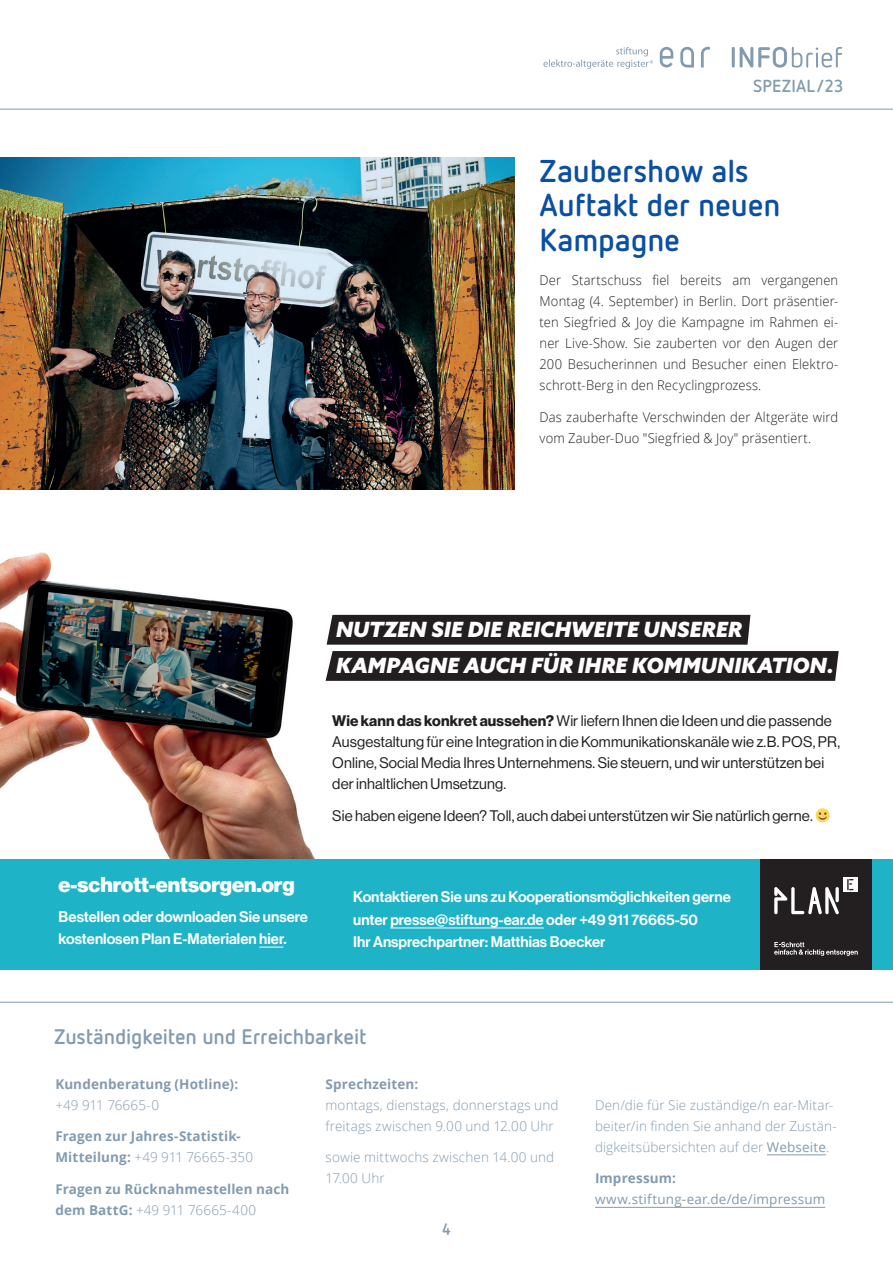
<style>
.page{position:relative;width:893px;height:1263px;background:#fff}
.page>*{position:absolute;margin:0;border:0;box-sizing:border-box;transform-origin:0 0}
.t1{font:700 31.5px/34.5px "Netto OT";letter-spacing:-.005em;color:#0a4fa2}
.t2{font:italic 900 21px/36px "Azo Sans";letter-spacing:.01em;color:#fff}
.t3{font:700 21px "Netto OT";letter-spacing:-.005em;color:#829bb0}
.t4{font:21px "N Haas Grotesk DS Pro 95 Blk";color:#fff}
.t5{font:700 17.4px "Netto OT";letter-spacing:.01em;color:#829bb0}
.t6{font:700 16.5px "Netto OT";color:#829bb0}
.t7{font:15px/21px "N Haas Grotesk DS Pro 55 Rg";letter-spacing:.005em;color:#231f20}
.t8{font:15px/22.5px "N Haas Grotesk DS Pro 65 Md";color:#fff}
.t9{font:300 13.5px/21px "Open Sans";letter-spacing:.01em;color:#231f20;text-align:justify;scale:.96 1}
.t10{font:300 13.5px/21px "Open Sans";letter-spacing:.01em;color:#829bb0}
.t11{font:700 13.5px/21px "Open Sans";letter-spacing:.01em;color:#829bb0}
.t12{font:13.5px "Open Sans";letter-spacing:.01em;color:#829bb0}
.s1{font-family:"N Haas Grotesk DS Pro 75 Bd"}
.s2{font-weight:300}
.s3{font-weight:400}
</style>
<div class="page">
<img style="left:0;top:552px;width:342px;height:307px">
<div style="left:327px;top:615px;width:423px;height:30px;background:#231f20"></div>
<svg style="left:326px;top:651px;width:513px;height:30px"></svg>
<div style="left:0;top:859px;width:893px;height:110px;background:#1fb3c7"></div>
<svg style="left:259px;top:947px;width:24px;height:1px"></svg>
<hr style="left:390px;top:927px;width:154px;height:1px;background:#fff">
<div style="left:760px;top:859px;width:112px;height:110px;background:#231f20"></div>
<svg style="left:774px;top:887px;width:65px;height:27px"></svg>
<svg style="left:774px;top:942px;width:84px;height:14px"></svg>
<div style="left:843px;top:877px;width:15px;height:15px;background:#fff"></div>
<svg style="left:847px;top:879px;width:6px;height:11px"></svg>
<div style="left:816px;top:808px;width:14px;height:14px;background:#fed65f;border-radius:50%"></div>
<svg style="left:818px;top:812px;width:9px;height:8px"></svg>
<svg style="left:660px;top:47px;width:13px;height:21px"></svg>
<svg style="left:680px;top:47px;width:14px;height:21px"></svg>
<svg style="left:701px;top:47px;width:9px;height:20px"></svg>
<svg style="left:543px;top:47px;width:110px;height:22px"></svg>
<svg style="left:732px;top:47px;width:110px;height:21px"></svg>
<hr style="left:0;top:109px;width:893px;height:1px;background:#829bb0">
<hr style="left:767px;top:1154px;width:59px;height:1px;background:#829bb0">
<hr style="left:595px;top:1207px;width:230px;height:1px;background:#829bb0">
<hr style="left:0;top:1002px;width:893px;height:1px;background:#829bb0">
<img style="left:0;top:157px;width:514px;height:332px">
<p class="t5" style="left:753px;top:75px;width:92px">SPEZIAL/23</p>
<h1 class="t1" style="left:540px;top:153px;width:242px">Zaubershow als<br>Auftakt der neuen<br>Kampagne</h1>
<p class="t9" style="left:540px;top:269px;width:313px">Der Startschuss fiel bereits am vergangenen Montag (4. September) in Berlin. Dort präsentier&shy;ten Siegfried &amp; Joy die Kampagne im Rahmen ei&shy;ner Live-Show. Sie zauberten vor den Augen der 200 Besucherinnen und Besucher einen Elektro&shy;schrott-Berg in den Recyclingprozess.</p>
<p class="t9" style="left:540px;top:406px;width:313px">Das zauberhafte Verschwinden der Altgeräte wird vom Zauber-Duo "Siegfried &amp; Joy" präsentiert.</p>
<h2 class="t2" style="left:336px;top:611px;width:499px">NUTZEN SIE DIE REICHWEITE UNSERER<br>KAMPAGNE AUCH FÜR IHRE KOMMUNIKATION.</h2>
<h2 class="t4" style="left:59px;top:873px;width:238px">e-schrott-entsorgen.org</h2>
<p class="t8" style="left:59px;top:905px;width:251px">Bestellen oder downloaden Sie unsere kostenlosen Plan E-Materialen hier.</p>
<p class="t7" style="left:332px;top:710px;width:509px"><span class="s1">Wie kann das konkret aussehen?</span> Wir liefern Ihnen die Ideen und die passende Ausgestaltung für eine Integration in die Kommunikationskanäle wie z.B. POS, PR, Online, Social Media Ihres Unternehmens. Sie steuern, und wir unterstützen bei der inhaltlichen Umsetzung.</p>
<p class="t7" style="left:332px;top:805px;width:482px">Sie haben eigene Ideen? Toll, auch dabei unterstützen wir Sie natürlich gerne.</p>
<p class="t8" style="left:353px;top:886px;width:379px">Kontaktieren Sie uns zu Kooperationsmöglichkeiten gerne unter presse@stiftung-ear.de oder +49 911 76665-50<br>Ihr Ansprechpartner: Matthias Boecker</p>
<h2 class="t3" style="left:54px;top:1023px;width:314px">Zuständigkeiten und Erreichbarkeit</h2>
<p class="t11" style="left:55px;top:1073px;width:184px">Kundenberatung (Hotline):</p>
<p class="t10" style="left:55px;top:1094px;width:105px">+49 911 76665-0</p>
<p class="t11" style="left:55px;top:1125px;width:199px">Fragen zur Jahres-Statistik-<br>Mitteilung: <span class="s2">+49 911 76665-350</span></p>
<p class="t11" style="left:55px;top:1178px;width:235px">Fragen zu Rücknahmestellen nach dem BattG: <span class="s2">+49 911 76665-400</span></p>
<p class="t11" style="left:326px;top:1073px;width:94px">Sprechzeiten:</p>
<p class="t10" style="left:326px;top:1094px;width:234px">montags, dienstags, donnerstags und freitags zwischen 9.00 und 12.00 Uhr</p>
<p class="t10" style="left:326px;top:1146px;width:230px">sowie mittwochs zwischen 14.00 und<br>17.00 Uhr</p>
<p class="t6" style="left:442px;top:1219px;width:10px">4</p>
<p class="t10" style="left:595px;top:1094px;width:243px">Den/die für Sie zuständige/n ear-Mitar&shy;beiter/in finden Sie anhand der Zustän&shy;digkeitsübersichten auf der <span class="s3">Webseite</span>.</p>
<p class="t11" style="left:595px;top:1167px;width:83px">Impressum:</p>
<p class="t12" style="left:595px;top:1190px;width:232px">www.stiftung-ear.de/de/impressum</p>
</div>
